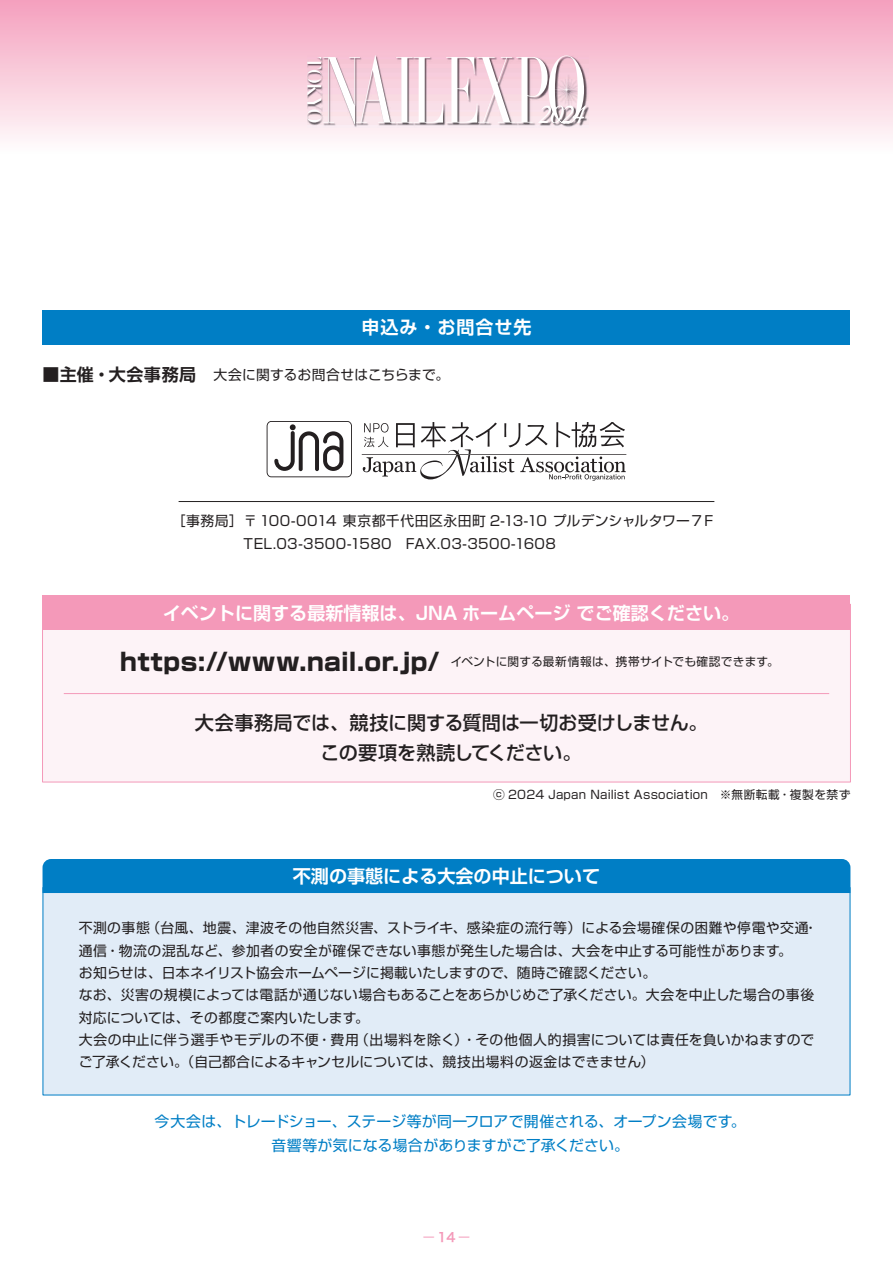
<style>
.page{position:relative;width:893px;height:1263px;background:#fff}
.page>*{position:absolute;margin:0;border:0;box-sizing:border-box;transform-origin:0 0}
.t1{font:800 24.45px "Shin Go Pro";letter-spacing:.02em;color:#231f20}
.t2{font:500 19.2px/29.7px "Shin Go Pro";letter-spacing:-.01em;color:#231f20;text-align:center}
.t3{font:700 18px "Shin Go Pro De";color:#fff}
.t4{font:700 18px "Shin Go Pro De";letter-spacing:.05em;color:#fff}
.t5{font:700 16.95px "Shin Go Pro De";letter-spacing:.025em;color:#231f20}
.t6{font:14.85px/23.4px "Shin Go Pro";letter-spacing:.005em;color:#007ec5;text-align:center}
.t7{font:13.8px/22.4px "Shin Go Pro";letter-spacing:.02em;color:#231f20}
.t8{font:12.75px "Hira Kaku Std W3";color:#f499b9}
.t9{font:11.7px "Shin Go Pro";letter-spacing:.02em;color:#231f20}
.s1{font-family:"Hira Kaku Std W6"}
</style>
<div class="page">
<svg style="left:0;top:0;width:893px;height:139px;background:#f8c6d7"></svg>
<div style="left:42px;top:604px;width:809px;height:178px;background:#fdf3f7;border:1px solid #f499b9"></div>
<div style="left:43px;top:887px;width:807px;height:208px;background:#e1ecf7"></div>
<div style="left:43px;top:310px;width:807px;height:34px;background:#007ec5"></div>
<svg style="left:362px;top:422px;width:264px;height:59px"></svg>
<svg style="left:267px;top:421px;width:85px;height:56px"></svg>
<hr style="left:179px;top:501px;width:535px;height:1px;background:#231f20">
<img style="left:307px;top:56px;width:282px;height:71px">
<svg style="left:307px;top:55px;width:279px;height:69px"></svg>
<div style="left:43px;top:596px;width:807px;height:34px;background:#f499b9"></div>
<div style="left:43px;top:859px;width:807px;height:34px;background:#007ec5"></div>
<hr style="left:64px;top:693px;width:765px;height:1px;background:#f499b9">
<p class="t5" style="left:43px;top:360px;width:155px">■主催・大会事務局</p>
<h3 class="t4" style="left:362px;top:313px;width:171px">申込み・お問合せ先</h3>
<p class="t7" style="left:213px;top:362px;width:237px">大会に関するお問合せはこちらまで。</p>
<p class="t7" style="left:244px;top:507px;width:473px;line-height:23.4px;text-indent:-72px">［事務局[〒100-0014 東京都千代田区永田町 2-13-10 プルデンシャルタワー7Ｆ<br>TEL.03-3500-1580　FAX.03-3500-1608</p>
<h3 class="t3" style="left:163px;top:598px;width:578px">イベントに関する最新情報は、JNA ホームページでご確認ください。</h3>
<h1 class="t1" style="left:120px;top:642px;width:321px">https://www.nail.or.jp/</h1>
<h2 class="t2" style="left:195px;top:706px;width:514px">大会事務局では、競技に関する質問は一切お受けしません。この要項を熟読してください。</h2>
<p class="t9" style="left:451px;top:652px;width:329px">イベントに関する最新情報は、携帯サイトでも確認できます。</p>
<p class="t9" style="left:493px;top:784px;width:359px">ⓒ 2024 Japan Nailist Association　※無断転載・複製を禁ず</p>
<h3 class="t3" style="left:293px;top:861px;width:309px">不測の事態による大会の中止について</h3>
<p class="t7" style="left:146px;top:915px;width:664px">（台風、地震、津波その他自然災害、ストライキ、感染症の流行等）による会場確保の困難や停電や交通</p>
<p class="t7" style="left:79px;top:915px;width:73px">不測の事態</p>
<p class="t7" style="left:79px;top:937px;width:715px">通信・物流の混乱など、参加者の安全が確保できない事態が発生した場合は、大会を中止する可能性があります。</p>
<p class="t7" style="left:79px;top:960px;width:579px">お知らせは、日本ネイリスト協会ホームページに掲載いたしますので、随時ご確認ください。</p>
<p class="t7" style="left:79px;top:982px;width:737px">なお、災害の規模によっては電話が通じない場合もあることをあらかじめご了承ください。大会を中止した場合の事後</p>
<p class="t7" style="left:79px;top:1004px;width:292px">対応については、その都度ご案内いたします。</p>
<p class="t7" style="left:355px;top:1027px;width:460px">（出場料を除く）・その他個人的損害については責任を負いかねますので</p>
<p class="t7" style="left:804px;top:915px;width:15px">・</p>
<p class="t7" style="left:79px;top:1027px;width:577px">大会の中止に伴う選手やモデルの不便・費用<br>ご了承ください。（自己都合によるキャンセルについては、競技出場料の返金はできません(</p>
<p class="t6" style="left:155px;top:1108px;width:593px">今大会は、トレードショー、ステージ等が同一フロアで開催される、オープン会場です。音響等が気になる場合がありますがご了承ください。</p>
<p class="t8" style="left:422px;top:1228px;width:50px">ー<span class="s1">14</span>ー</p>
</div>
